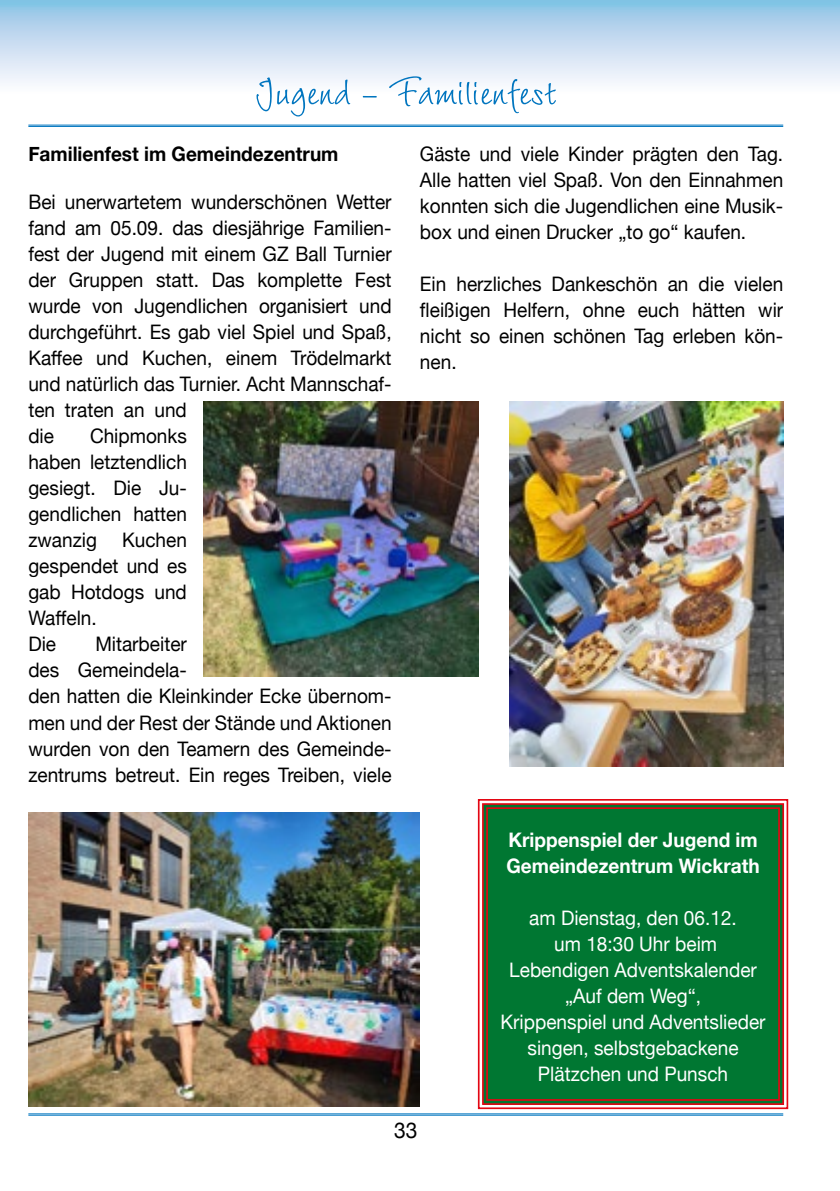
<style>
.page{position:relative;width:840px;height:1191px;background:#fff}
.page>*{position:absolute;margin:0;border:0;box-sizing:border-box;transform-origin:0 0}
.t1{font:54px "Wiesbaden Swing LT Std";color:#0075bf}
.t2{font:22px "Helvetica Neue";color:#000;scale:.95 1}
.fliesstext{font:20px/26px "Helvetica Neue";color:#000;text-align:justify;scale:.95 1}
.fliesstext-2{font:20px/26px "Helvetica Neue";color:#fff;text-align:center;scale:.95 1}
.fliesstext-3{font:700 20px/26px "Helvetica Neue";color:#fff;scale:.95 1}
.fliesstext_bold{font:700 20px "Helvetica Neue";color:#000;scale:.95 1}
</style>
<div class="page">
<svg style="left:1px;top:0;width:838px;height:127px"></svg>
<svg style="left:0;top:0;width:1px;height:83px"></svg>
<hr style="left:28px;top:1113px;width:754px;height:1px;background:#0075bf">
<hr style="left:28px;top:1114px;width:754px;height:1px;background:#0075bf">
<hr style="left:28px;top:125px;width:754px;height:1px;background:#0075bf">
<hr style="left:28px;top:126px;width:754px;height:1px;background:#0075bf">
<img style="left:204px;top:402px;width:274px;height:274px">
<img style="left:509px;top:402px;width:273px;height:364px">
<img style="left:28px;top:812px;width:392px;height:294px">
<svg style="left:477px;top:799px;width:311px;height:311px;background:#117839"></svg>
<div style="left:482px;top:803px;width:301px;height:302px;border:2px solid #e30613"></div>
<div style="left:486px;top:807px;width:293px;height:293px;border:2px solid #e30613"></div>
<p class="t1" style="left:254px;top:61px;width:303px">Jugend - Familienfest</p>
<p class="fliesstext_bold" style="left:28px;top:138px;width:328px">Familienfest im Gemeindezentrum</p>
<p class="fliesstext" style="left:28px;top:190px;width:383px;text-align:left">Bei unerwartetem wunderschönen Wetter fand am 05.09. das diesjährige Familien&shy;fest der Jugend mit einem GZ Ball Turnier der Gruppen statt. Das komplette Fest wurde von Jugendlichen organisiert und durchgeführt. Es gab viel Spiel und Spaß, Kaffee und Kuchen, einem Trödelmarkt und natürlich das Turnier. Acht Mannschaf&shy;ten traten an und<br>die</p>
<p class="fliesstext" style="left:420px;top:142px;width:383px">Gäste und viele Kinder prägten den Tag.<br>Alle hatten viel Spaß. Von den Einnahmen konnten sich die Jugendlichen eine Musik&shy;box und einen Drucker „to go“ kaufen.</p>
<p class="fliesstext" style="left:420px;top:272px;width:383px">Ein herzliches Dankeschön an die vielen fleißigen Helfern, ohne euch hätten wir nicht so einen schönen Tag erleben kön&shy;nen.</p>
<p class="fliesstext" style="left:28px;top:424px;width:168px;text-indent:62px">Chipmonks haben letztendlich gesiegt. Die Ju&shy;gendlichen hatten zwanzig</p>
<p class="fliesstext" style="left:28px;top:528px;width:168px;text-indent:94px">Kuchen gespendet und es gab Hotdogs und Waffeln.</p>
<p class="fliesstext" style="left:28px;top:632px;width:31px">Die</p>
<p class="fliesstext" style="left:28px;top:632px;width:383px;text-align:left;text-indent:67px">Mitarbeiter<br>des Gemeindela-<br>den hatten die Kleinkinder Ecke übernom&shy;men und der Rest der Stände und Aktionen wurden von den Teamern des Gemeinde&shy;zentrums betreut. Ein reges Treiben, viele</p>
<p class="t2" style="left:394px;top:1114px;width:26px">33</p>
<p class="fliesstext-3" style="left:506px;top:827px;width:268px">Krippenspiel der Jugend im<br>Gemeindezentrum Wickrath</p>
<p class="fliesstext-2" style="left:529px;top:905px;width:220px">am Dienstag, den 06.12.</p>
<p class="fliesstext-2" style="left:509px;top:931px;width:262px">um 18:30 Uhr beim<br>Lebendigen Adventskalender „Auf dem Weg“,</p>
<p class="fliesstext-2" style="left:500px;top:1009px;width:280px">Krippenspiel und Adventslieder singen, selbstgebackene<br>Plätzchen und Punsch</p>
</div>
